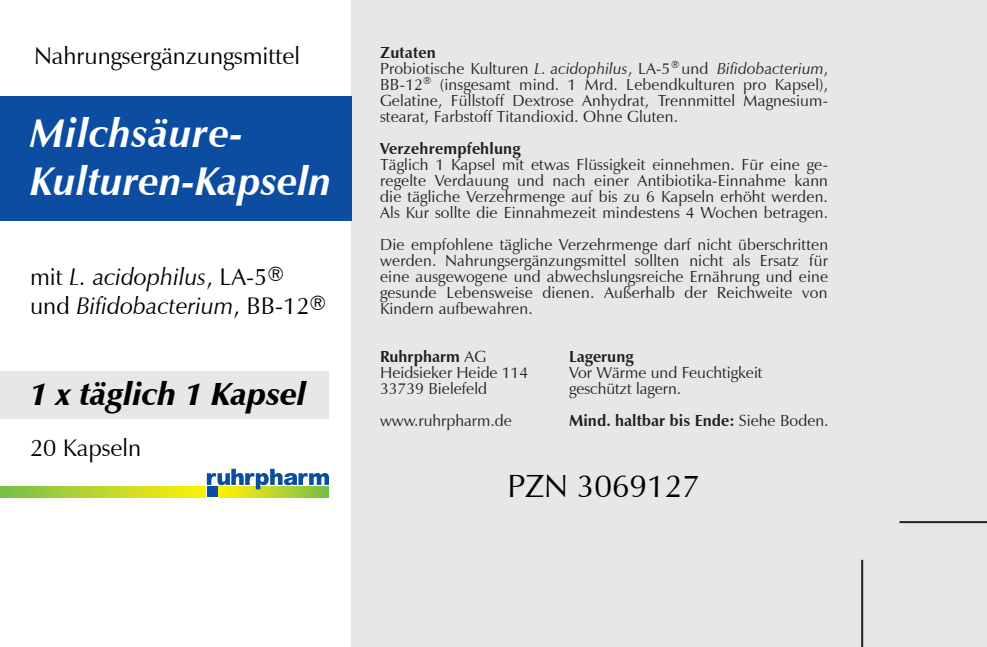
<style>
.page{position:relative;width:987px;height:647px;background:#fff}
.page>*{position:absolute;margin:0;border:0;box-sizing:border-box;transform-origin:0 0}
.t1{font:italic 700 40px/48px "Zapf Humanist 601 BT";color:#fff}
.t2{font:italic 900 32px "Zapf Humanist 601 BT";color:#000}
.t3{font:32px "Zapf Humanist 601 BT";color:#000}
.t4{font:italic 24px/28.8px "Zapf Humanist 601 BT";color:#000}
.t5{font:24px "Zapf Humanist 601 BT";color:#000}
.t6{font:16px/16px "Zapf Humanist 601 BT";letter-spacing:.01em;color:#231f20}
.t7{font:700 16px "Zapf Humanist 601 BT";color:#231f20}
.s1{font-style:normal}
.s2{font-weight:700}
.s3{font-style:italic}
.s4{font-weight:400}
</style>
<div class="page">
<div style="left:351px;top:0;width:635px;height:646px;background:#e6e7e9"></div>
<div style="left:0;top:96px;width:351px;height:125px;background:#0d4da1"></div>
<div style="left:207px;top:486px;width:10px;height:11px;background:#0d4da1"></div>
<svg style="left:219px;top:489px;width:110px;height:8px"></svg>
<svg style="left:207px;top:468px;width:122px;height:21px"></svg>
<svg style="left:0;top:486px;width:206px;height:11px;background:#bdd629"></svg>
<div style="left:0;top:371px;width:329px;height:47px;background:#e6e7e9"></div>
<hr style="left:861px;top:559px;width:2px;height:87px;background:#231f20">
<hr style="left:899px;top:521px;width:87px;height:2px;background:#231f20">
<h3 class="t5" style="left:34px;top:41px;width:267px">Nahrungsergänzungsmittel</h3>
<h1 class="t1" style="left:30px;top:109px;width:303px">Milchsäure-<br>Kulturen-Kapseln</h1>
<h3 class="t4" style="left:30px;top:262px;width:298px"><span class="s1">mit</span> L. acidophilus<span class="s1">, LA-5</span><sup>® </sup><span class="s1">und</span> Bifidobacterium<span class="s1">, BB-12</span><sup>®</sup></h3>
<h2 class="t2" style="left:30px;top:374px;width:278px">1 x täglich 1 Kapsel</h2>
<h3 class="t5" style="left:30px;top:432px;width:113px">20 Kapseln</h3>
<p class="t6" style="left:380px;top:44px;width:449px"><span class="s2">Zutaten<br></span>Probiotische Kulturen <span class="s3">L. acidophilus</span>, LA-5<sup>®</sup> und <span class="s3">Bifidobacterium</span>, BB-12<sup>®</sup> (insgesamt mind. 1 Mrd. Lebendkulturen pro Kapsel), Gelatine, Füllstoff Dextrose Anhydrat, Trennmittel Magnesium&shy;stearat, Farbstoff Titandioxid. Ohne Gluten.</p>
<p class="t7" style="left:380px;top:138px;width:142px">Verzehrempfehlung</p>
<p class="t6" style="left:380px;top:156px;width:449px;text-align:justify">Täglich 1 Kapsel mit etwas Flüssigkeit einnehmen. Für eine ge&shy;regelte Verdauung und nach einer Antibiotika-Einnahme kann die tägliche Verzehrmenge auf bis zu 6 Kapseln erhöht werden.<br>Als Kur sollte die Einnahmezeit mindestens 4 Wochen betragen.</p>
<p class="t6" style="left:380px;top:236px;width:449px;text-align:justify">Die empfohlene tägliche Verzehrmenge darf nicht überschritten werden. Nahrungsergänzungsmittel sollten nicht als Ersatz für eine ausgewogene und abwechslungsreiche Ernährung und eine gesunde Lebensweise dienen. Außerhalb der Reichweite von Kindern aufbewahren.</p>
<p class="t7" style="left:569px;top:346px;width:66px">Lagerung</p>
<p class="t6" style="left:569px;top:364px;width:195px">Vor Wärme und Feuchtigkeit geschützt lagern.</p>
<p class="t7" style="left:569px;top:410px;width:261px">Mind. haltbar bis Ende: <span class="s4">Siehe Boden.</span></p>
<p class="t6" style="left:380px;top:348px;width:150px"><span class="s2">Ruhrpharm</span> AG<br>Heidsieker Heide 114<br>33739 Bielefeld</p>
<p class="t6" style="left:380px;top:412px;width:133px">www.ruhrpharm.de</p>
<h2 class="t3" style="left:507px;top:465px;width:194px">PZN 3069127</h2>
</div>
